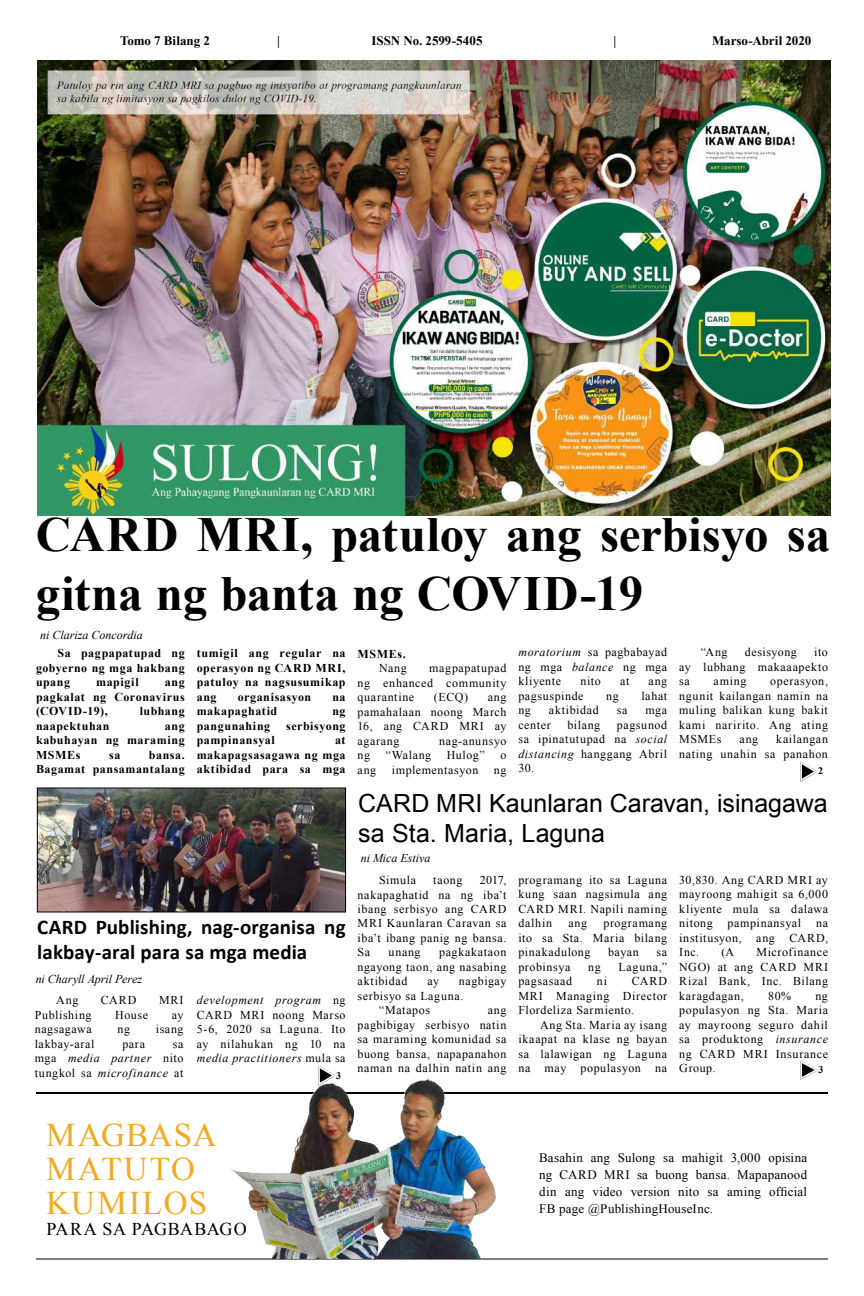
<style>
.page{position:relative;width:864px;height:1296px;background:#fff}
.page>*{position:absolute;margin:0;border:0;box-sizing:border-box;transform-origin:0 0}
.t1{font:700 49px/58.8px "Times New Roman";letter-spacing:-.005em;color:#000}
.t2{font:33px/34px "Times New Roman";letter-spacing:.045em;color:#f3a922}
.t3{font:25px/30px "Arial";color:#000}
.t4{font:700 21px/25.2px "Calibri";letter-spacing:.005em;color:#000}
.t5{font:18px "Times New Roman";letter-spacing:.025em;color:#000}
.t6{font:13px/17px "Times New Roman";letter-spacing:.015em;color:#000;text-align:justify}
.t7{font:700 13px "Times New Roman";letter-spacing:-.005em;color:#000}
.t8{font:12px/14.5px "Times New Roman";letter-spacing:.05em;color:#000;text-align:justify}
.t9{font:700 12px/14.5px "Times New Roman";letter-spacing:.045em;color:#000;text-align:justify}
.t10{font:italic 12px/14.5px "Times New Roman";color:#000;text-align:justify}
.t11{font:700 10px "Times New Roman";color:#000}
.s1{font-style:italic}
.s2{font-style:normal}
</style>
<div class="page">
<hr style="left:36px;top:1092px;width:792px;height:2px;background:#000">
<hr style="left:36px;top:1258px;width:792px;height:2px;background:#000">
<img style="left:800px;top:762px;width:18px;height:19px">
<img style="left:230px;top:1079px;width:266px;height:179px">
<img style="left:37px;top:60px;width:793px;height:456px">
<img style="left:318px;top:1066px;width:18px;height:20px">
<img style="left:801px;top:1060px;width:17px;height:20px">
<img style="left:39px;top:790px;width:305px;height:120px">
<div style="left:37px;top:788px;width:309px;height:124px;border:1px solid #000"></div>
<p class="t7" style="left:120px;top:31px;width:91px">Tomo 7 Bilang 2</p>
<p class="t7" style="left:277px;top:31px;width:4px">|</p>
<p class="t7" style="left:372px;top:31px;width:112px">ISSN No. 2599-5405</p>
<p class="t7" style="left:614px;top:31px;width:4px">|</p>
<p class="t7" style="left:712px;top:31px;width:101px">Marso-Abril 2020</p>
<h1 class="t1" style="left:36px;top:504px;width:796px">CARD MRI, patuloy ang serbisyo sa gitna ng banta ng COVID-19</h1>
<p class="t10" style="left:40px;top:628px;width:104px">ni Clariza Concordia</p>
<p class="t9" style="left:36px;top:646px;width:150px;text-indent:22px">Sa pagpapatupad ng gobyerno ng mga hakbang upang</p>
<p class="t9" style="left:96px;top:675px;width:44px">mapigil</p>
<p class="t9" style="left:36px;top:675px;width:150px;text-indent:129px">ang pagkalat ng Coronavirus (COVID-19),</p>
<p class="t9" style="left:140px;top:704px;width:46px">lubhang</p>
<p class="t9" style="left:36px;top:718px;width:75px">naapektuhan</p>
<p class="t9" style="left:36px;top:718px;width:150px;text-indent:129px">ang kabuhayan ng maraming MSMEs</p>
<p class="t9" style="left:36px;top:747px;width:150px;text-align:right">bansa.<br>Bagamat pansamantalang</p>
<p class="t9" style="left:109px;top:747px;width:13px">sa</p>
<p class="t9" style="left:197px;top:646px;width:150px">tumigil ang regular na operasyon ng CARD MRI, patuloy na nagsusumikap ang</p>
<p class="t9" style="left:238px;top:689px;width:75px">organisasyon</p>
<p class="t9" style="left:332px;top:689px;width:15px">na</p>
<p class="t9" style="left:197px;top:704px;width:82px">makapaghatid</p>
<p class="t9" style="left:332px;top:704px;width:15px">ng</p>
<p class="t9" style="left:197px;top:718px;width:75px">pangunahing</p>
<p class="t9" style="left:286px;top:718px;width:61px">serbisyong</p>
<p class="t9" style="left:197px;top:733px;width:80px">pampinansyal</p>
<p class="t9" style="left:197px;top:733px;width:150px;text-indent:138px">at makapagsasagawa ng mga aktibidad para sa mga</p>
<p class="t9" style="left:358px;top:646px;width:50px">MSMEs.</p>
<p class="t8" style="left:379px;top:660px;width:29px">Nang</p>
<p class="t8" style="left:358px;top:660px;width:150px;text-indent:72px">magpapatupad ng enhanced community quarantine</p>
<p class="t8" style="left:434px;top:689px;width:36px">(ECQ)</p>
<p class="t8" style="left:358px;top:689px;width:150px;text-indent:130px">ang pamahalaan noong March 16, ang CARD MRI ay agarang</p>
<p class="t8" style="left:439px;top:733px;width:69px">nag-anunsyo</p>
<p class="t8" style="left:358px;top:747px;width:14px">ng</p>
<p class="t8" style="left:386px;top:747px;width:47px">“Walang</p>
<p class="t8" style="left:447px;top:747px;width:39px">Hulog”</p>
<p class="t8" style="left:500px;top:747px;width:7px">o</p>
<p class="t8" style="left:358px;top:762px;width:20px">ang</p>
<p class="t8" style="left:392px;top:762px;width:88px">implementasyon</p>
<p class="t8" style="left:494px;top:762px;width:14px">ng</p>
<p class="t8" style="left:518px;top:645px;width:150px"><span class="s1">moratorium</span> sa pagbabayad ng mga <span class="s1">balance</span> ng mga kliyente</p>
<p class="t8" style="left:580px;top:674px;width:22px">nito</p>
<p class="t8" style="left:620px;top:674px;width:11px">at</p>
<p class="t8" style="left:649px;top:674px;width:20px">ang</p>
<p class="t8" style="left:518px;top:688px;width:67px">pagsuspinde</p>
<p class="t8" style="left:606px;top:688px;width:14px">ng</p>
<p class="t8" style="left:641px;top:688px;width:27px">lahat</p>
<p class="t8" style="left:518px;top:703px;width:14px">ng</p>
<p class="t8" style="left:549px;top:703px;width:51px">aktibidad</p>
<p class="t8" style="left:617px;top:703px;width:12px">sa</p>
<p class="t8" style="left:645px;top:703px;width:23px">mga</p>
<p class="t8" style="left:518px;top:717px;width:34px">center</p>
<p class="t8" style="left:567px;top:717px;width:34px">bilang</p>
<p class="t8" style="left:518px;top:717px;width:150px;text-indent:99px">pagsunod sa ipinatutupad na <span class="s1">social distancing</span> hanggang Abril 30.</p>
<p class="t8" style="left:679px;top:645px;width:150px;text-indent:135px">ito ay lubhang makaaapekto sa</p>
<p class="t8" style="left:701px;top:645px;width:28px">“Ang</p>
<p class="t8" style="left:745px;top:645px;width:54px">desisyong</p>
<p class="t8" style="left:714px;top:674px;width:34px">aming</p>
<p class="t8" style="left:679px;top:674px;width:150px;text-indent:91px">operasyon, ngunit kailangan namin na muling balikan kung bakit kami naririto. Ang ating MSMEs</p>
<p class="t8" style="left:679px;top:732px;width:150px;text-align:right">kailangan<br>nating unahin sa panahon</p>
<p class="t8" style="left:740px;top:732px;width:20px">ang</p>
<p class="t11" style="left:818px;top:764px;width:6px">2</p>
<h3 class="t3" style="left:358px;top:788px;width:471px">CARD MRI Kaunlaran Caravan, isinagawa sa Sta. Maria, Laguna</h3>
<h3 class="t4" style="left:37px;top:913px;width:310px">CARD Publishing, nag-organisa ng lakbay-aral para sa mga media</h3>
<p class="t10" style="left:36px;top:972px;width:108px">ni Charyll April Perez</p>
<p class="t8" style="left:56px;top:992px;width:24px">Ang</p>
<p class="t8" style="left:101px;top:992px;width:37px">CARD</p>
<p class="t8" style="left:159px;top:992px;width:26px">MRI</p>
<p class="t8" style="left:35px;top:1007px;width:58px">Publishing</p>
<p class="t8" style="left:115px;top:1007px;width:34px">House</p>
<p class="t8" style="left:172px;top:1007px;width:13px">ay</p>
<p class="t8" style="left:35px;top:1021px;width:59px">nagsagawa</p>
<p class="t8" style="left:118px;top:1021px;width:14px">ng</p>
<p class="t8" style="left:156px;top:1021px;width:29px">isang</p>
<p class="t8" style="left:35px;top:1036px;width:61px">lakbay-aral</p>
<p class="t8" style="left:122px;top:1036px;width:24px">para</p>
<p class="t10" style="left:35px;top:1036px;width:150px;text-indent:138px"><span class="s2">sa mga</span> media partner <span class="s2">nito tungkol sa</span> microfinance <span class="s2">at</span></p>
<p class="t8" style="left:197px;top:993px;width:150px"><span class="s1">development program</span> ng CARD MRI noong Marso 5-6, 2020 sa Laguna. Ito ay nilahukan ng 10 na <span class="s1">media practitioners</span> mula sa</p>
<p class="t11" style="left:336px;top:1068px;width:6px">3</p>
<p class="t10" style="left:361px;top:851px;width:71px">ni Mica Estiva</p>
<p class="t8" style="left:379px;top:872px;width:38px">Simula</p>
<p class="t8" style="left:433px;top:872px;width:31px">taong</p>
<p class="t8" style="left:358px;top:872px;width:150px;text-indent:122px">2017, nakapaghatid na ng iba’t ibang serbisyo ang CARD MRI Kaunlaran Caravan sa iba’t ibang panig ng bansa.<br>Sa</p>
<p class="t8" style="left:358px;top:945px;width:150px;text-indent:82px">pagkakataon ngayong taon, ang nasabing aktibidad</p>
<p class="t8" style="left:389px;top:945px;width:34px">unang</p>
<p class="t8" style="left:427px;top:974px;width:13px">ay</p>
<p class="t8" style="left:459px;top:974px;width:49px">nagbigay</p>
<p class="t8" style="left:358px;top:988px;width:107px">serbisyo sa Laguna.</p>
<p class="t8" style="left:379px;top:1003px;width:52px">“Matapos</p>
<p class="t8" style="left:358px;top:1003px;width:150px;text-indent:130px">ang pagbibigay serbisyo natin sa maraming komunidad sa buong bansa, napapanahon naman na dalhin natin ang</p>
<p class="t8" style="left:518px;top:872px;width:150px">programang ito sa Laguna kung saan nagsimula ang CARD MRI. Napili naming dalhin</p>
<p class="t8" style="left:518px;top:916px;width:150px;text-indent:85px">programang ito sa Sta. Maria bilang pinakadulong</p>
<p class="t8" style="left:569px;top:916px;width:20px">ang</p>
<p class="t8" style="left:608px;top:945px;width:32px">bayan</p>
<p class="t8" style="left:657px;top:945px;width:12px">sa</p>
<p class="t8" style="left:518px;top:959px;width:53px">probinsya</p>
<p class="t8" style="left:588px;top:959px;width:14px">ng</p>
<p class="t8" style="left:619px;top:959px;width:50px">Laguna,”</p>
<p class="t8" style="left:518px;top:974px;width:55px">pagsasaad</p>
<p class="t8" style="left:597px;top:974px;width:12px">ni</p>
<p class="t8" style="left:518px;top:974px;width:150px;text-indent:113px">CARD MRI Managing Director Flordeliza Sarmiento.</p>
<p class="t8" style="left:518px;top:1017px;width:150px;text-indent:22px">Ang Sta. Maria ay isang ikaapat na klase ng bayan sa lalawigan ng Laguna na may populasyon na</p>
<p class="t8" style="left:679px;top:872px;width:150px">30,830. Ang CARD MRI ay mayroong mahigit sa 6,000 kliyente mula sa dalawa nitong pampinansyal na institusyon, ang CARD, Inc.</p>
<p class="t8" style="left:679px;top:945px;width:150px;text-indent:77px">Microfinance NGO) at ang CARD MRI Rizal Bank, Inc. Bilang karagdagan,</p>
<p class="t8" style="left:721px;top:945px;width:14px">(A</p>
<p class="t8" style="left:768px;top:988px;width:25px">80%</p>
<p class="t8" style="left:679px;top:988px;width:150px;text-indent:136px">ng populasyon ng Sta. Maria ay mayroong seguro dahil sa produktong <span class="s1">insurance </span>ng CARD MRI Insurance Group.</p>
<p class="t11" style="left:818px;top:1063px;width:6px">3</p>
<h2 class="t2" style="left:46px;top:1117px;width:172px">MAGBASA<br>MATUTO<br>KUMILOS</h2>
<h3 class="t5" style="left:46px;top:1217px;width:202px">PARA SA PAGBABAGO</h3>
<p class="t6" style="left:539px;top:1148px;width:270px">Basahin ang Sulong sa mahigit 3,000 opisina ng CARD MRI sa buong bansa. Mapapanood din ang video version nito sa aming official FB page @PublishingHouseInc.</p>
</div>
